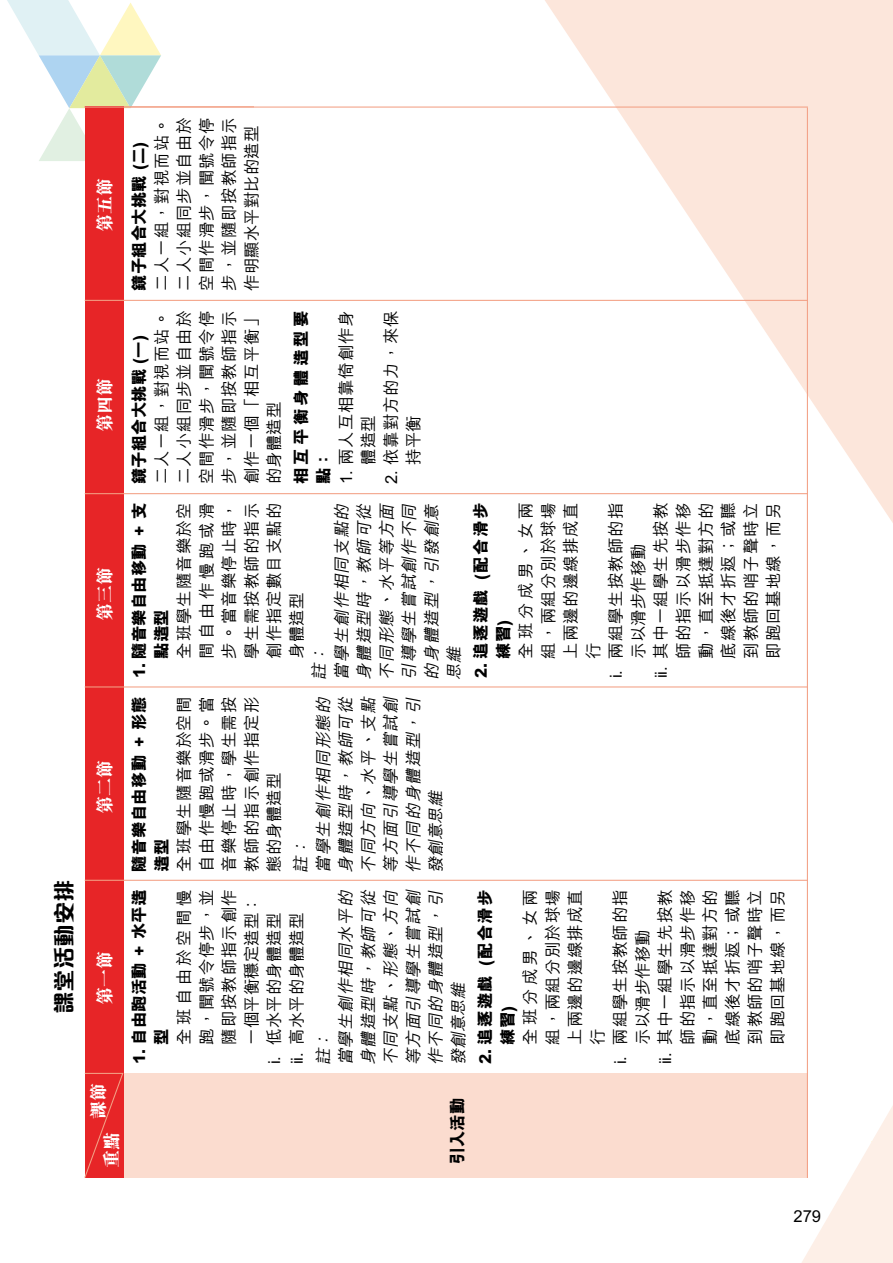
<style>
.page{position:relative;width:893px;height:1263px;background:#fff}
.page>*{position:absolute;margin:0;border:0;box-sizing:border-box;transform-origin:0 0}
.t1{font:800 22.5px "M Qing Hua HK";color:#000}
.t2{font:800 18px "M Sung HK";color:#fff}
.t3{font:500 16.5px/22.5px "M Hei HK";letter-spacing:.055em;color:#000;text-align:justify}
.t4{font:italic 500 16.5px/22.5px "M Hei HK";color:#000}
.t5{font:800 16.5px/22.5px "M Hei HK";color:#000}
.t6{font:500 16.5px "M Hei HK";color:#000}
.t7{font:800 16.5px/22.5px "M Hei HK";letter-spacing:.07em;color:#000}
.t8{font:800 16.5px/22.5px "M Hei HK";letter-spacing:.075em;color:#000}
.t9{font:800 16.5px/22.5px "M Hei HK";letter-spacing:.195em;color:#000}
.t10{font:500 16.5px "M Hei HK";letter-spacing:.2em;color:#000}
</style>
<div class="page">
<svg style="left:7px;top:0;width:154px;height:161px"></svg>
<svg style="left:802px;top:1106px;width:91px;height:157px"></svg>
<svg style="left:544px;top:0;width:349px;height:523px"></svg>
<hr style="left:84px;top:106px;width:170px;height:1px;background:#f3a085">
<div style="left:117px;top:1073px;width:691px;height:105px;background:#fbdccf"></div>
<div style="left:85px;top:106px;width:38px;height:1072px;background:#e72527"></div>
<svg style="left:84px;top:1072px;width:40px;height:106px"></svg>
<hr style="left:85px;top:107px;width:723px;height:1px;background:#f3a085">
<hr style="left:85px;top:493px;width:723px;height:1px;background:#f3a085">
<hr style="left:85px;top:300px;width:723px;height:1px;background:#f3a085">
<hr style="left:85px;top:686px;width:723px;height:1px;background:#f3a085">
<hr style="left:85px;top:880px;width:723px;height:1px;background:#f3a085">
<hr style="left:807px;top:108px;width:1px;height:1070px;background:#f3a085">
<h1 class="t1" style="left:48px;top:1014px;width:136px;rotate:-90deg">課堂活動安排</h1>
<p class="t2" style="left:92px;top:232px;width:55px;rotate:-90deg">第五節</p>
<p class="t2" style="left:92px;top:432px;width:55px;rotate:-90deg">第四節</p>
<p class="t2" style="left:92px;top:621px;width:55px;rotate:-90deg">第三節</p>
<p class="t2" style="left:92px;top:814px;width:55px;rotate:-90deg">第二節</p>
<p class="t2" style="left:92px;top:1005px;width:55px;rotate:-90deg">第一節</p>
<p class="t2" style="left:86px;top:1119px;width:37px;rotate:-90deg">課節</p>
<p class="t2" style="left:99px;top:1168px;width:37px;rotate:-90deg">重點</p>
<p class="t3" style="left:149px;top:291px;width:175px;rotate:-90deg">二人一組，對視而站。二人小組同步並自由於空間作滑步，聞號令停步，並隨即按教師指示作明顯水平對比的造型</p>
<p class="t5" style="left:128px;top:291px;width:151px;rotate:-90deg">鏡子組合大挑戰 (二)</p>
<p class="t3" style="left:149px;top:484px;width:175px;rotate:-90deg">二人一組，對視而站。二人小組同步並自由於空間作滑步，聞號令停步，並隨即按教師指示創作一個「相互平衡」的身體造型</p>
<p class="t9" style="left:290px;top:484px;width:175px;rotate:-90deg">相互平衡身體造型要點：</p>
<p class="t3" style="left:333px;top:465px;width:156px;text-indent:-20px;rotate:-90deg">1. 兩人互相靠倚創作身體造型</p>
<p class="t3" style="left:378px;top:465px;width:156px;text-indent:-20px;rotate:-90deg">2. 依靠對方的力，來保持平衡</p>
<p class="t5" style="left:128px;top:484px;width:151px;rotate:-90deg">鏡子組合大挑戰 (一)</p>
<p class="t5" style="left:128px;top:659px;width:158px;text-indent:-20px;rotate:-90deg">1. 隨音樂自由移動 + 支點造型</p>
<p class="t3" style="left:172px;top:659px;width:158px;rotate:-90deg">全班學生隨音樂於空間自由作慢跑或滑步。當音樂停止時，學生需按教師的指示創作指定數目支點的身體造型</p>
<p class="t4" style="left:307px;top:680px;width:181px;rotate:-90deg">註：<br>當學生創作相同支點的身體造型時，教師可從不同形態、水平等方面引導學生嘗試創作不同的身體造型，引發創意思維</p>
<p class="t8" style="left:470px;top:659px;width:158px;text-indent:-19px;rotate:-90deg">2. 追逐遊戲 (配合滑步練習)</p>
<p class="t3" style="left:513px;top:659px;width:158px;rotate:-90deg">全班分成男、女兩</p>
<p class="t3" style="left:536px;top:659px;width:158px;rotate:-90deg">組，兩組分別於球場</p>
<p class="t3" style="left:558px;top:659px;width:158px;rotate:-90deg">上兩邊的邊線排成直</p>
<p class="t3" style="left:648px;top:678px;width:177px;rotate:-90deg">ii. 其中一組學生先按教</p>
<p class="t3" style="left:671px;top:659px;width:158px;rotate:-90deg">師的指示以滑步作移</p>
<p class="t3" style="left:693px;top:659px;width:158px;rotate:-90deg">動，直至抵達對方的</p>
<p class="t3" style="left:716px;top:659px;width:158px;rotate:-90deg">底線後才折返；或聽</p>
<p class="t3" style="left:738px;top:659px;width:158px;rotate:-90deg">到教師的哨子聲時立</p>
<p class="t3" style="left:761px;top:659px;width:158px;rotate:-90deg">即跑回基地線，而另</p>
<p class="t3" style="left:603px;top:678px;width:177px;rotate:-90deg">i. 兩組學生按教師的指</p>
<p class="t6" style="left:626px;top:659px;width:117px;rotate:-90deg">示以滑步作移動</p>
<p class="t3" style="left:581px;top:659px;width:18px;rotate:-90deg">行</p>
<p class="t5" style="left:128px;top:872px;width:177px;rotate:-90deg">隨音樂自由移動 + 形態造型</p>
<p class="t3" style="left:172px;top:872px;width:177px;rotate:-90deg">全班學生隨音樂於空間自由作慢跑或滑步。當音樂停止時，學生需按教師的指示創作指定形態的身體造型</p>
<p class="t4" style="left:288px;top:873px;width:181px;rotate:-90deg">註：<br>當學生創作相同形態的身體造型時，教師可從不同方向、水平、支點等方面引導學生嘗試創作不同的身體造型，引發創意思維</p>
<p class="t5" style="left:128px;top:1045px;width:157px;text-indent:-20px;rotate:-90deg">1. 自由跑活動 + 水平造型</p>
<p class="t10" style="left:172px;top:1045px;width:157px;rotate:-90deg">全班自由於空間慢</p>
<p class="t3" style="left:194px;top:1045px;width:157px;rotate:-90deg">跑，聞號令停步，並</p>
<p class="t3" style="left:217px;top:1045px;width:157px;rotate:-90deg">隨即按教師指示創作</p>
<p class="t6" style="left:240px;top:1045px;width:150px;rotate:-90deg">一個平衡穩定造型：</p>
<p class="t6" style="left:262px;top:1064px;width:153px;rotate:-90deg">i. 低水平的身體造型</p>
<p class="t6" style="left:285px;top:1064px;width:153px;rotate:-90deg">ii. 高水平的身體造型</p>
<p class="t4" style="left:311px;top:1065px;width:180px;rotate:-90deg">註：<br>當學生創作相同水平的身體造型時，教師可從不同支點、形態、方向等方面引導學生嘗試創作不同的身體造型，引發創意思維</p>
<p class="t7" style="left:474px;top:1045px;width:157px;text-indent:-20px;rotate:-90deg">2. 追逐遊戲 (配合滑步練習)</p>
<p class="t3" style="left:518px;top:1045px;width:157px;rotate:-90deg">全班分成男、女兩</p>
<p class="t3" style="left:540px;top:1045px;width:157px;rotate:-90deg">組，兩組分別於球場</p>
<p class="t3" style="left:563px;top:1045px;width:157px;rotate:-90deg">上兩邊的邊線排成直</p>
<p class="t3" style="left:653px;top:1064px;width:176px;rotate:-90deg">ii. 其中一組學生先按教</p>
<p class="t3" style="left:675px;top:1045px;width:157px;rotate:-90deg">師的指示以滑步作移</p>
<p class="t3" style="left:698px;top:1045px;width:157px;rotate:-90deg">動，直至抵達對方的</p>
<p class="t3" style="left:720px;top:1045px;width:157px;rotate:-90deg">底線後才折返；或聽</p>
<p class="t3" style="left:743px;top:1045px;width:157px;rotate:-90deg">到教師的哨子聲時立</p>
<p class="t3" style="left:765px;top:1045px;width:157px;rotate:-90deg">即跑回基地線，而另</p>
<p class="t3" style="left:608px;top:1064px;width:176px;rotate:-90deg">i. 兩組學生按教師的指</p>
<p class="t6" style="left:631px;top:1045px;width:117px;rotate:-90deg">示以滑步作移動</p>
<p class="t3" style="left:585px;top:1045px;width:18px;rotate:-90deg">行</p>
<p class="t5" style="left:446px;top:1164px;width:67px;rotate:-90deg">引入活動</p>
<p class="t3" style="left:794px;top:1203px;width:29px">279</p>
</div>
